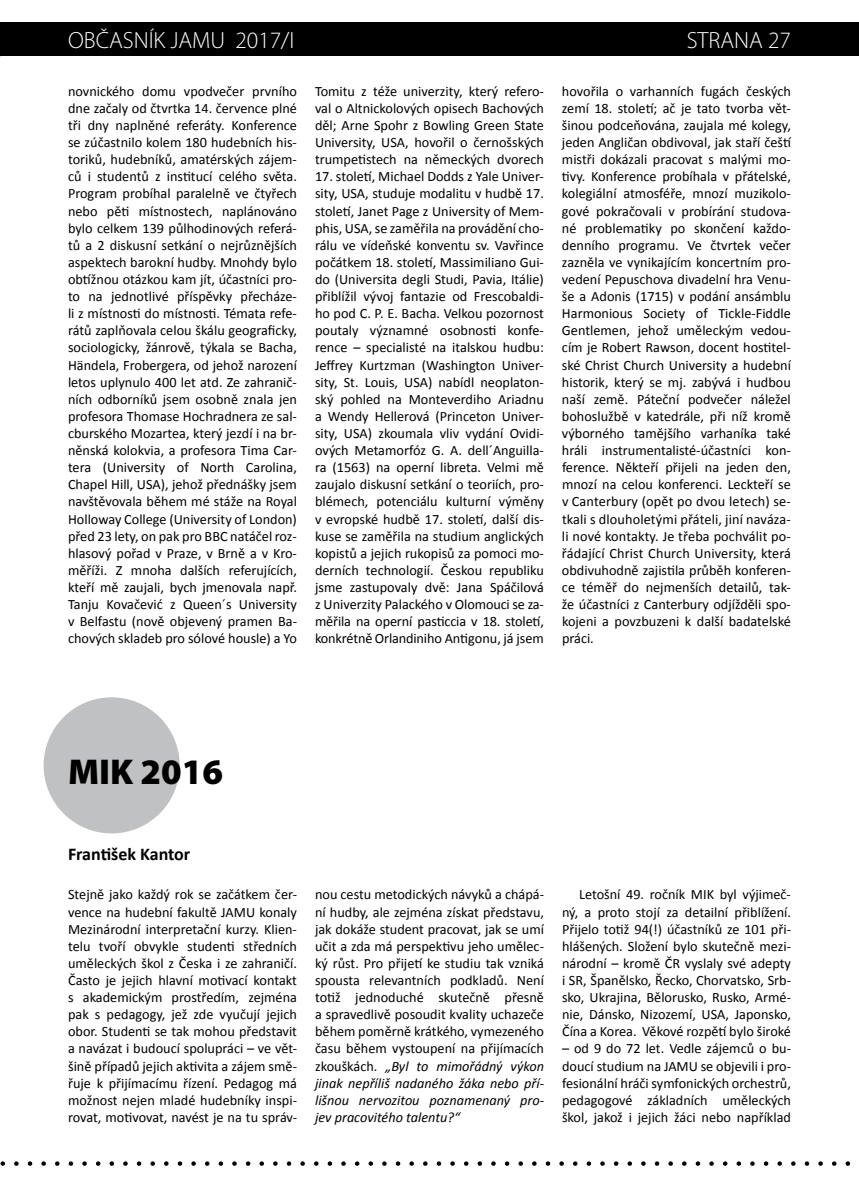
<style>
.page{position:relative;width:859px;height:1187px;background:#fff}
.page>*{position:absolute;margin:0;border:0;box-sizing:border-box;transform-origin:0 0}
.t1{font:900 36px "Myriad Pro";color:#000}
.t2{font:300 23.55px "Myriad Pro";color:#fff}
.t3{font:700 18px "Calibri";color:#000}
.t4{font:14.25px/17.1px "Calibri";color:#000;text-align:justify}
.s1{font-style:italic}
</style>
<div class="page">
<div style="left:0;top:22px;width:859px;height:34px;background:#000"></div>
<svg style="left:0;top:1161px;width:851px;height:4px"></svg>
<div style="left:44px;top:697px;width:136px;height:136px;background:#c0c1c2;border-radius:50%"></div>
<h2 class="t2" style="left:68px;top:26px;width:228px">OBČASNÍK JAMU 2017/I</h2>
<h2 class="t2" style="left:687px;top:26px;width:106px">STRANA 27</h2>
<p class="t4" style="left:68px;top:82px;width:230px">novnického domu vpodvečer prvního dne začaly od čtvrtka 14. července plné tři dny naplněné referáty. Konference se zúčastnilo kolem 180 hudebních his&shy;toriků, hudebníků, amatérských zájem&shy;ců i studentů z institucí celého světa.<br>Program probíhal paralelně ve čtyřech nebo pěti místnostech, naplánováno bylo celkem 139 půlhodinových referá&shy;tů a 2 diskusní setkání o nejrůznějších aspektech barokní hudby. Mnohdy bylo obtížnou otázkou kam jít, účastníci pro&shy;to na jednotlivé příspěvky přecháze&shy;li z místnosti do místnosti. Témata refe&shy;rátů zaplňovala celou škálu geograficky, sociologicky, žánrově, týkala se Bacha, Händela, Frobergera, od jehož narození letos uplynulo 400 let atd. Ze zahranič&shy;ních odborníků jsem osobně znala jen profesora Thomase Hochradnera ze sal&shy;cburského Mozartea, který jezdí i na br&shy;něnská kolokvia, a profesora Tima Car&shy;tera (University of North Carolina, Chapel Hill, USA), jehož přednášky jsem navštěvovala během mé stáže na Royal Holloway College (University of London) před 23 lety, on pak pro BBC natáčel roz&shy;hlasový pořad v Praze, v Brně a v Kro&shy;měříži. Z mnoha dalších referujících, kteří mě zaujali, bych jmenovala např.<br>Tanju Kovačević z Queen´s University v Belfastu (nově objevený pramen Ba&shy;chových skladeb pro sólové housle) a Yo</p>
<p class="t4" style="left:315px;top:82px;width:230px">Tomitu z téže univerzity, který refero&shy;val o Altnickolových opisech Bachových děl; Arne Spohr z Bowling Green State University, USA, hovořil o černošských trumpetistech na německých dvorech</p>
<p class="t4" style="left:562px;top:82px;width:231px">hovořila o varhanních fugách českých zemí 18. století; ač je tato tvorba vět&shy;šinou podceňována, zaujala mé kolegy, jeden Angličan obdivoval, jak staří čeští mistři dokázali pracovat s malými mo&shy;tivy. Konference probíhala v přátelské, kolegiální atmosféře, mnozí muzikolo&shy;gové pokračovali v probírání studova&shy;né problematiky po skončení každo&shy;denního programu. Ve čtvrtek večer zazněla ve vynikajícím koncertním pro&shy;vedení Pepuschova divadelní hra Venu&shy;še a Adonis (1715) v podání ansámblu Harmonious Society of Tickle-Fiddle Gentlemen, jehož uměleckým vedou&shy;cím je Robert Rawson, docent hostitel&shy;ské Christ Church University a hudební historik, který se mj. zabývá i hudbou naší země. Páteční podvečer náležel bohoslužbě v katedrále, při níž kromě výborného tamějšího varhaníka také hráli instrumentalisté-účastníci kon&shy;ference. Někteří přijeli na jeden den, mnozí na celou konferenci. Leckteří se v Canterbury (opět po dvou letech) se&shy;tkali s dlouholetými přáteli, jiní naváza&shy;li nové kontakty. Je třeba pochválit po&shy;řádající Christ Church University, která obdivuhodně zajistila průběh konferen&shy;ce téměř do nejmenších detailů, tak&shy;že účastníci z Canterbury odjížděli spo&shy;kojeni a povzbuzeni k další badatelské práci.</p>
<p class="t4" style="left:315px;top:168px;width:230px">17. století, Michael Dodds z Yale Univer&shy;sity, USA, studuje modalitu v hudbě 17. století, Janet Page z University of Mem&shy;phis, USA, se zaměřila na provádění cho&shy;rálu ve vídeňské konventu sv. Vavřince počátkem 18. století, Massimiliano Gui&shy;do (Universita degli Studi, Pavia, Itálie) přiblížil vývoj fantazie od Frescobaldi&shy;ho pod C. P. E. Bacha. Velkou pozornost poutaly významné osobnosti konfe&shy;rence – specialisté na italskou hudbu:<br>Jeffrey Kurtzman (Washington Univer&shy;sity, St. Louis, USA) nabídl neoplaton&shy;ský pohled na Monteverdiho Ariadnu a Wendy Hellerová (Princeton Univer&shy;sity, USA) zkoumala vliv vydání Ovidi&shy;ových Metamorfóz G. A. dell´Anguilla&shy;ra (1563) na operní libreta. Velmi mě zaujalo diskusní setkání o teoriích, pro&shy;blémech, potenciálu kulturní výměny v evropské hudbě 17. století, další dis&shy;kuse se zaměřila na studium anglických kopistů a jejich rukopisů za pomoci mo&shy;derních technologií. Českou republiku jsme zastupovaly dvě: Jana Spáčilová z Univerzity Palackého v Olomouci se za&shy;měřila na operní pasticcia v 18. století, konkrétně Orlandiniho Antigonu, já jsem</p>
<h1 class="t1" style="left:68px;top:747px;width:157px">MIK 2016</h1>
<p class="t3" style="left:68px;top:841px;width:124px">František Kantor</p>
<p class="t4" style="left:68px;top:885px;width:230px">Stejně jako každý rok se začátkem čer&shy;vence na hudební fakultě JAMU konaly Mezinárodní interpretační kurzy. Klien&shy;telu tvoří obvykle studenti středních uměleckých škol z Česka i ze zahraničí.<br>Často je jejich hlavní motivací kontakt s akademickým prostředím, zejména pak s pedagogy, jež zde vyučují jejich obor. Studenti se tak mohou představit a navázat i budoucí spolupráci – ve vět&shy;šině případů jejich aktivita a zájem smě&shy;řuje k přijímacímu řízení. Pedagog má možnost nejen mladé hudebníky inspi&shy;rovat, motivovat, navést je na tu správ-</p>
<p class="t4" style="left:315px;top:885px;width:230px">nou cestu metodických návyků a chápá&shy;ní hudby, ale zejména získat představu, jak dokáže student pracovat, jak se umí učit a zda má perspektivu jeho umělec&shy;ký růst. Pro přijetí ke studiu tak vzniká spousta relevantních podkladů. Není totiž jednoduché skutečně přesně a spravedlivě posoudit kvality uchazeče během poměrně krátkého, vymezeného času během vystoupení na přijímacích zkouškách. <span class="s1">„Byl to mimořádný výkon jinak nepříliš nadaného žáka nebo pří&shy;lišnou nervozitou poznamenaný pro&shy;jev pracovitého talentu?“</span></p>
<p class="t4" style="left:562px;top:885px;width:230px;text-indent:17px">Letošní 49. ročník MIK byl výjimeč&shy;ný, a proto stojí za detailní přiblížení.<br>Přijelo totiž 94(!) účastníků ze 101 při&shy;hlášených. Složení bylo skutečně mezi&shy;národní – kromě ČR vyslaly své adepty i SR, Španělsko, Řecko, Chorvatsko, Srb&shy;sko, Ukrajina, Bělorusko, Rusko, Armé&shy;nie, Dánsko, Nizozemí, USA, Japonsko, Čína a Korea. Věkové rozpětí bylo široké</p>
<p class="t4" style="left:562px;top:1039px;width:230px">– od 9 do 72 let. Vedle zájemců o bu&shy;doucí studium na JAMU se objevili i pro&shy;fesionální hráči symfonických orchestrů, pedagogové základních uměleckých škol, jakož i jejich žáci nebo například</p>
</div>
